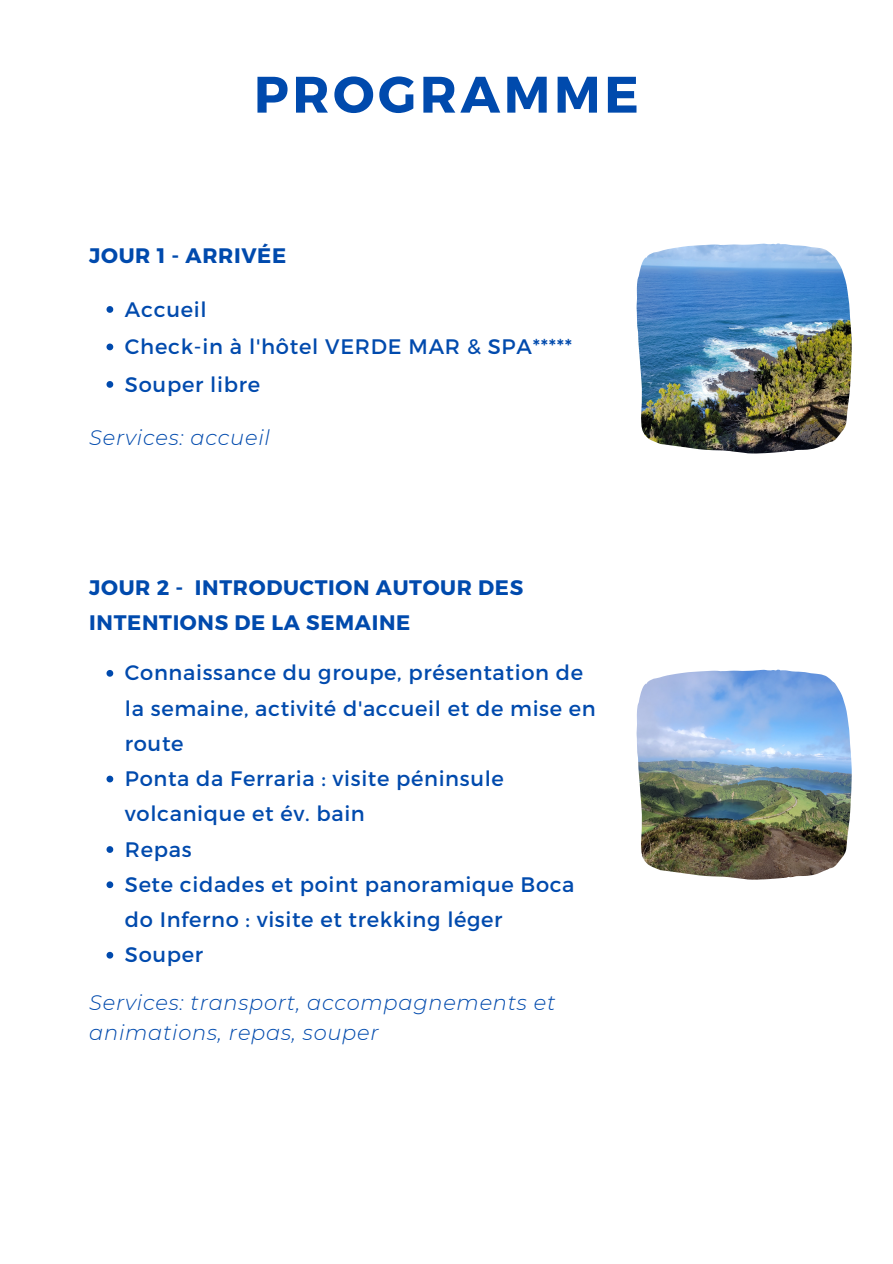
<style>
.page{position:relative;width:893px;height:1264px;background:#fff}
.page>*{position:absolute;margin:0;border:0;box-sizing:border-box;transform-origin:0 0}
.t1{font:700 51.15px "Montserrat";letter-spacing:.07em;color:#004aad}
.t2{font:21px/35.2px "Montserrat";letter-spacing:.03em;color:#004aad}
.t3{font:italic 300 21px/30.8px "Montserrat";letter-spacing:.035em;color:#004aad}
.t4{font:700 21px/35.2px "Montserrat";letter-spacing:.03em;color:#004aad}
</style>
<div class="page">
<img style="left:636px;top:243px;width:215px;height:210px">
<svg style="left:106px;top:670px;width:7px;height:6px"></svg>
<svg style="left:106px;top:775px;width:7px;height:7px"></svg>
<svg style="left:106px;top:846px;width:7px;height:6px"></svg>
<svg style="left:106px;top:881px;width:7px;height:7px"></svg>
<svg style="left:106px;top:951px;width:7px;height:7px"></svg>
<svg style="left:106px;top:306px;width:7px;height:7px"></svg>
<svg style="left:106px;top:343px;width:7px;height:7px"></svg>
<svg style="left:106px;top:381px;width:7px;height:7px"></svg>
<img style="left:636px;top:669px;width:215px;height:210px">
<p class="t1" style="left:254px;top:61px;width:386px">PROGRAMME</p>
<p class="t4" style="left:89px;top:237px;width:198px">JOUR 1 - ARRIVÉE</p>
<p class="t2" style="left:125px;top:290px;width:83px">Accueil</p>
<p class="t2" style="left:125px;top:328px;width:448px">Check-in à l'hôtel VERDE MAR &amp; SPA*****</p>
<p class="t2" style="left:125px;top:365px;width:137px">Souper libre</p>
<p class="t3" style="left:89px;top:422px;width:182px">Services: accueil</p>
<p class="t4" style="left:89px;top:569px;width:435px">JOUR 2 - INTRODUCTION AUTOUR DES<br>INTENTIONS DE LA SEMAINE</p>
<p class="t2" style="left:125px;top:654px;width:472px">Connaissance du groupe, présentation de la semaine, activité d'accueil et de mise en route</p>
<p class="t2" style="left:125px;top:760px;width:380px">Ponta da Ferraria : visite péninsule volcanique et év. bain</p>
<p class="t2" style="left:125px;top:830px;width:68px">Repas</p>
<p class="t2" style="left:125px;top:865px;width:451px">Sete cidades et point panoramique Boca do Inferno : visite et trekking léger</p>
<p class="t2" style="left:125px;top:936px;width:79px">Souper</p>
<p class="t3" style="left:89px;top:986px;width:467px">Services: transport, accompagnements et animations, repas, souper</p>
</div>
